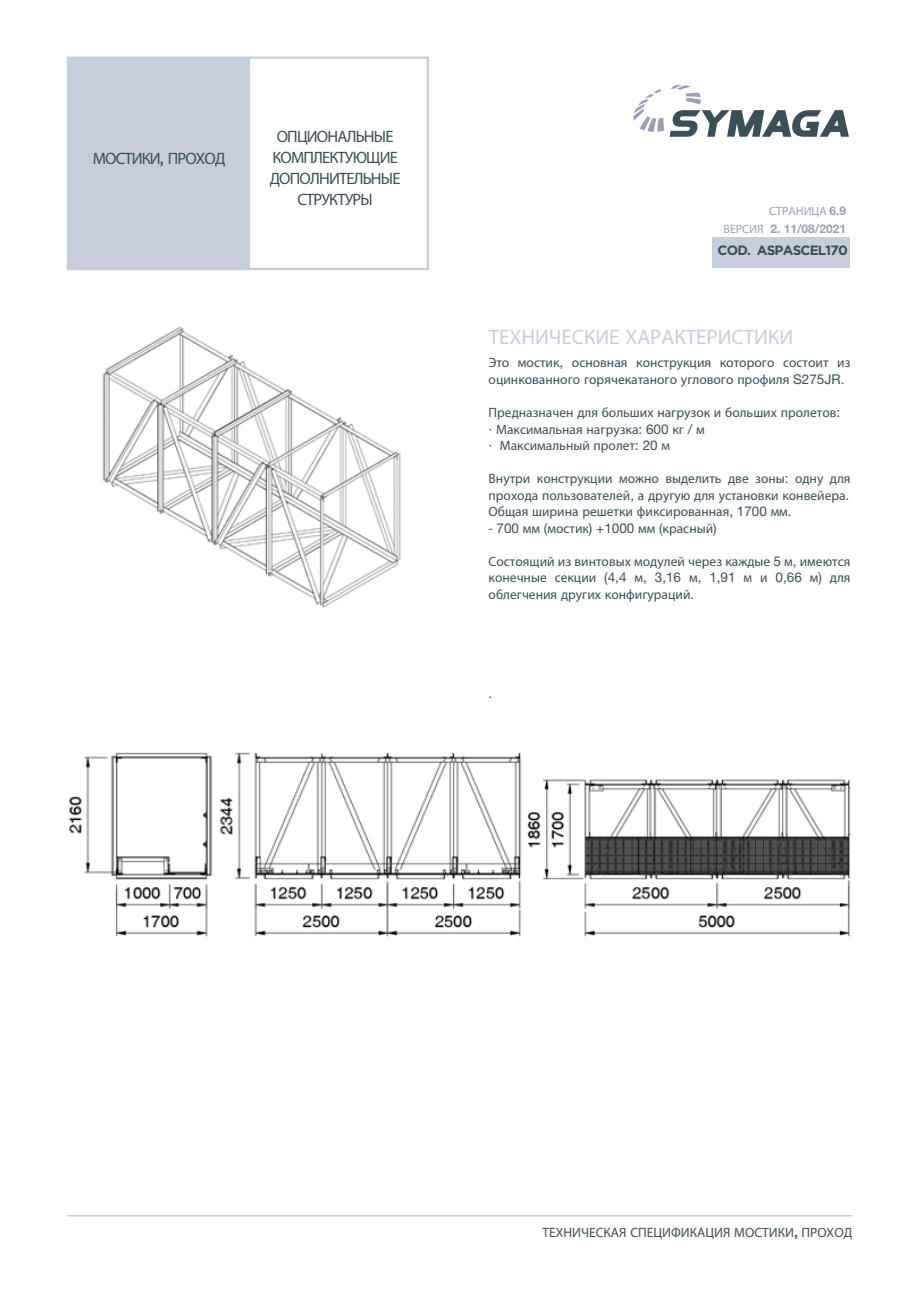
<style>
.page{position:relative;width:919px;height:1289px;background:#fff}
.page>*{position:absolute;margin:0;border:0;box-sizing:border-box;transform-origin:0 0}
.t1{font:21px "Myriad Pro";color:#c6cedd}
.t2{font:16.5px/21px "Myriad Pro";letter-spacing:-.05em;color:#3b4f58;text-align:center}
.t3{font:13.5px/16.5px "Myriad Pro";color:#3b4f58}
.t4{font:700 13.5px "Gotham";letter-spacing:-.06em;color:#3b4f58}
.t5{font:13.5px "Helvetica Neue LT Std";color:#3b4f58}
.t6{font:700 12px "Helvetica Neue LT Std";color:#98a0b8}
.t7{font:12px "Myriad Pro";color:#98a0b8}
.s1{font-family:"Gotham";font-weight:500}
.s2{font-family:"Helvetica Neue LT Std";font-weight:700}
.s3{font-family:"Myriad Pro";font-weight:400}
.s4{font-family:"Helvetica Neue LT Std"}
</style>
<div class="page">
<hr style="left:67px;top:1214px;width:785px;height:2px;background:#c6cedd">
<svg style="left:67px;top:56px;width:362px;height:214px;fill:#c6cedd"></svg>
<svg style="left:633px;top:85px;width:215px;height:52px"></svg>
<img style="left:69px;top:752px;width:782px;height:185px">
<img style="left:102px;top:326px;width:299px;height:282px">
<div style="left:712px;top:238px;width:137px;height:30px;background:#c6cedd"></div>
<p class="t2" style="left:93px;top:148px;width:134px">МОСТИКИ<span class="s1">,</span> ПРОХОД</p>
<p class="t2" style="left:270px;top:125px;width:132px">ОПЦИОНАЛЬНЫЕ<br>КОМПЛЕКТУЮЩИЕ<br>ДОПОЛНИТЕЛЬНЫЕ<br>СТРУКТУРЫ</p>
<p class="t7" style="left:769px;top:204px;width:78px">СТРАНИЦА <span class="s2">6.9</span></p>
<p class="t6" style="left:723px;top:222px;width:124px"><span class="s3">ВЕРСИЯ</span> 2. 11/08/2021</p>
<p class="t4" style="left:717px;top:241px;width:132px">COD. ASPASCEL170</p>
<h1 class="t1" style="left:488px;top:323px;width:306px">ТЕХНИЧЕСКИЕ ХАРАКТЕРИСТИКИ</h1>
<p class="t3" style="left:488px;top:354px;width:363px">Это мостик<span class="s4">,</span> основная конструкция которого состоит из оцинкованного горячекатаного углового профиля <span class="s4">S275JR.</span></p>
<p class="t3" style="left:488px;top:404px;width:353px">Предназначен для больших нагрузок и больших пролетов<span class="s4">: ·</span> Максимальная нагрузка<span class="s4">: 600</span> кг <span class="s4">/</span> м<br><span class="s4">·</span> Максимальный пролет<span class="s4">: 20</span> м</p>
<p class="t3" style="left:488px;top:470px;width:363px;text-align:justify">Внутри конструкции можно выделить две зоны<span class="s4">:</span> одну для прохода пользователей<span class="s4">,</span> а другую для установки конвейера<span class="s4">.<br></span>Общая ширина решетки фиксированная<span class="s4">, 1700</span> мм<span class="s4">.</span></p>
<p class="t3" style="left:488px;top:519px;width:229px">- <span class="s4">700</span> мм <span class="s4">(</span>мостик<span class="s4">) +1000</span> мм <span class="s4">(</span>красный<span class="s4">)</span></p>
<p class="t3" style="left:488px;top:552px;width:363px;text-align:justify">Состоящий из винтовых модулей через каждые <span class="s4">5</span> м<span class="s4">,</span> имеются конечные секции <span class="s4">(4,4</span> м<span class="s4">, 3,16</span> м<span class="s4">, 1,91</span> м и <span class="s4">0,66</span> м<span class="s4">)</span> для облегчения других конфигураций<span class="s4">.</span></p>
<p class="t5" style="left:488px;top:684px;width:5px">.</p>
<p class="t3" style="left:542px;top:1223px;width:311px">ТЕХНИЧЕСКАЯ СПЕЦИФИКАЦИЯ МОСТИКИ<span class="s2">,</span> ПРОХОД</p>
</div>
